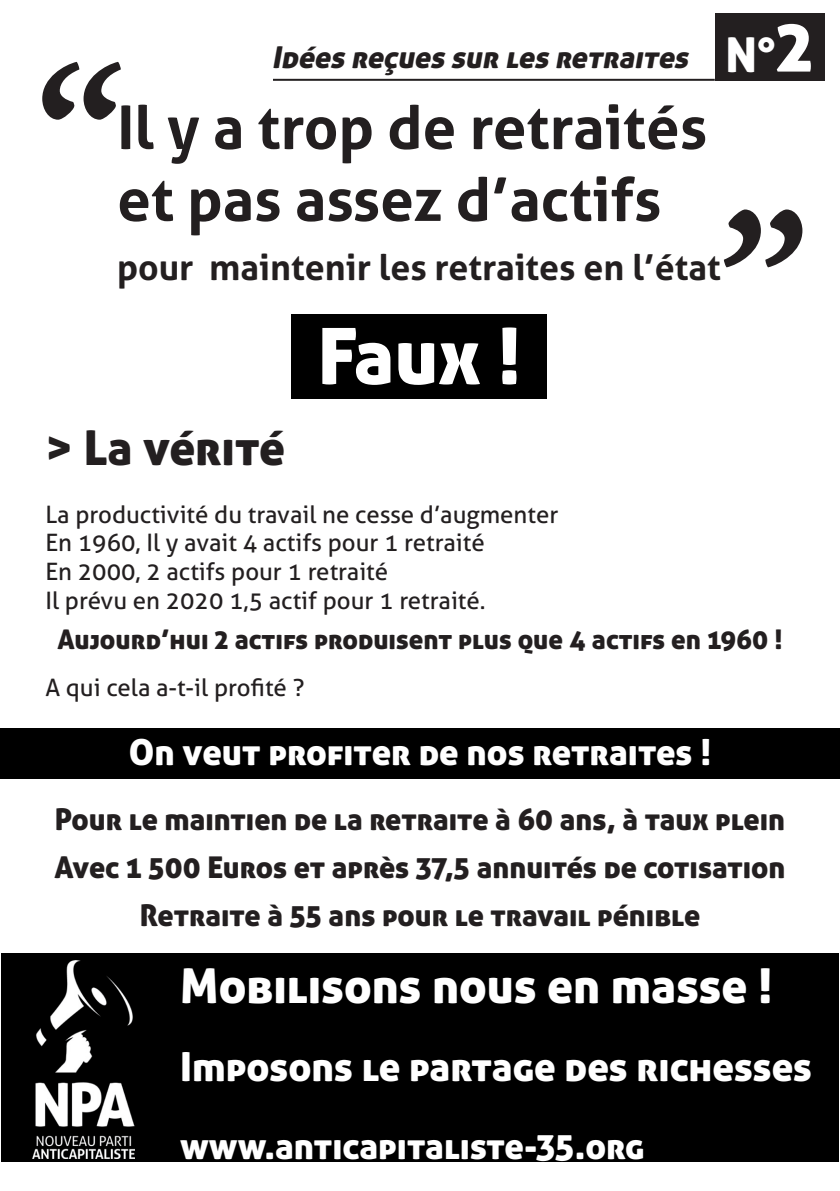
<style>
.page{position:relative;width:840px;height:1191px;background:#fff}
.page>*{position:absolute;margin:0;border:0;box-sizing:border-box;transform-origin:0 0}
.t1{font:240px "Arno Pro Caption";color:#231f20}
.t2{font:78px "Aller Display";color:#fff}
.t3{font:700 60px/72px "Aller";color:#231f20}
.t4{font:48px "Aller Display";color:#fff}
.t5{font:48px "Aller Display";color:#231f20}
.t6{font:40px "Aller Display";color:#fff}
.t7{font:36px "Aller Display";color:#fff}
.t8{font:700 35.6px "Aller";color:#231f20}
.t9{font:30px/48px "Aller Display";color:#231f20;text-align:center}
.t10{font:italic 30px "Aller Display";color:#231f20}
.t11{font:27px "Aller Display";color:#231f20}
.t12{font:24px/28.8px "Aller";color:#231f20}
.s1{font-style:normal;font-size:48px;color:#fff}
.s2{font-style:normal;font-size:72px;color:#fff}
</style>
<div class="page">
<div style="left:1px;top:953px;width:837px;height:208px;background:#000"></div>
<img style="left:32px;top:960px;width:103px;height:198px">
<div style="left:291px;top:315px;width:256px;height:84px;background:#000"></div>
<div style="left:0;top:728px;width:839px;height:50px;background:#000"></div>
<div style="left:714px;top:13px;width:109px;height:68px;background:#231f20"></div>
<hr style="left:273px;top:79px;width:441px;height:2px;background:#231f20">
<p class="t10" style="left:272px;top:38px;width:543px">Idées reçues sur les retraites <span class="s1">N °</span> <span class="s2">2</span></p>
<h1 class="t1" style="left:33px;top:11px;width:99px">“</h1>
<h3 class="t3" style="left:117px;top:91px;width:591px">Il y a trop de retraités et pas assez d’actifs</h3>
<h3 class="t8" style="left:117px;top:245px;width:604px">pour maintenir les retraites en l’état</h3>
<h1 class="t1" style="left:713px;top:158px;width:99px">”</h1>
<h2 class="t2" style="left:317px;top:306px;width:205px">Faux !</h2>
<h3 class="t5" style="left:45px;top:417px;width:241px">&gt; La vérité</h3>
<p class="t12" style="left:45px;top:499px;width:514px">La productivité du travail ne cesse d’augmenter En 1960, Il y avait 4 actifs pour 1 retraité<br>En 2000, 2 actifs pour 1 retraité<br>Il prévu en 2020 1,5 actif pour 1 retraité.</p>
<p class="t11" style="left:57px;top:622px;width:726px">Aujourd’hui 2 actifs produisent plus que 4 actifs en 1960 !</p>
<p class="t12" style="left:45px;top:673px;width:260px">A qui cela a-t-il profité ?</p>
<h3 class="t7" style="left:129px;top:729px;width:583px">On veut profiter de nos retraites !</h3>
<p class="t9" style="left:55px;top:794px;width:732px">Pour le maintien de la retraite à 60 ans, à taux plein<br>Avec 1 500 Euros et après 37,5 annuités de cotisation<br>Retraite à 55 ans pour le travail pénible</p>
<h3 class="t4" style="left:180px;top:955px;width:593px">Mobilisons nous en masse !</h3>
<h3 class="t6" style="left:180px;top:1041px;width:633px">Imposons le partage des richesses</h3>
<h3 class="t7" style="left:180px;top:1123px;width:465px">www.anticapitaliste-35.org</h3>
</div>
